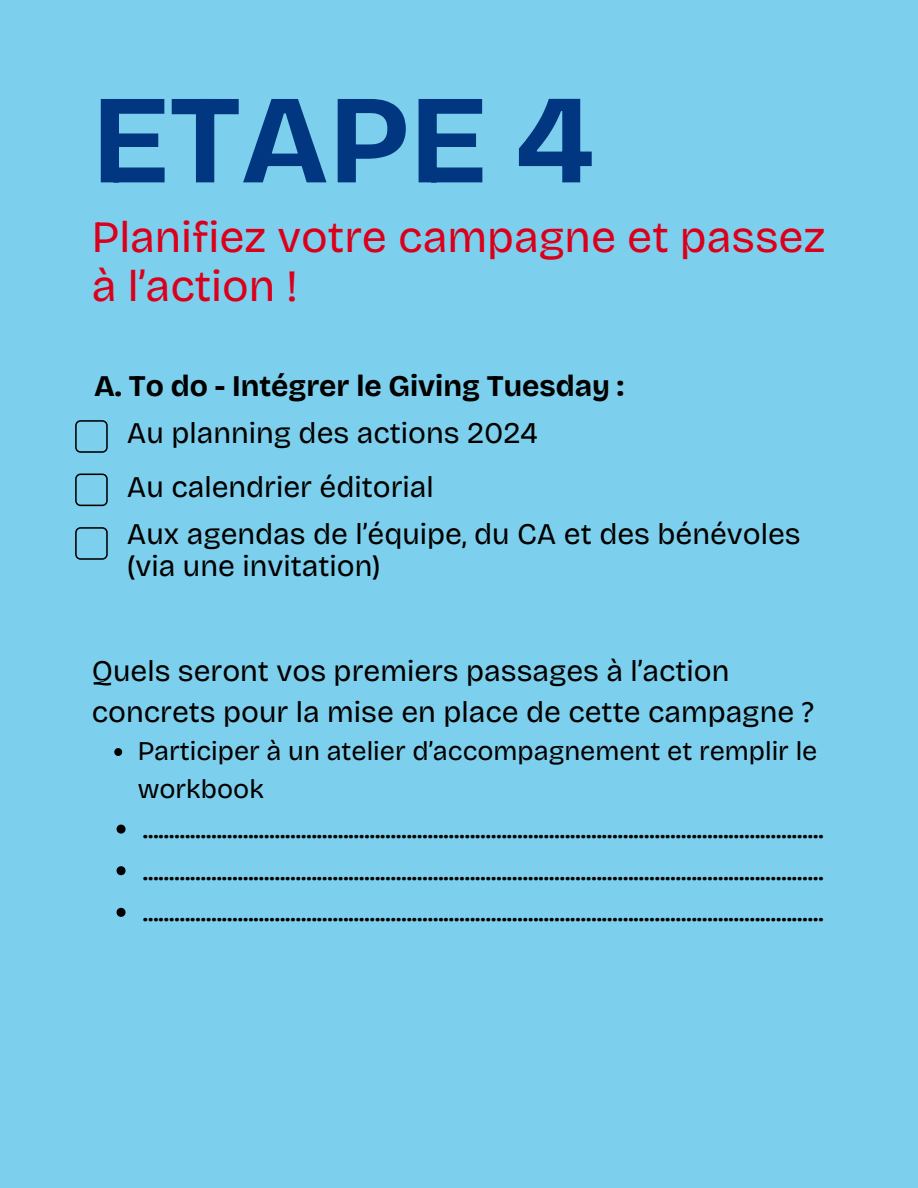
<style>
.page{position:relative;width:918px;height:1188px;background:#7dd0ed}
.page>*{position:absolute;margin:0;border:0;box-sizing:border-box;transform-origin:0 0}
.t1{font:700 126.45px "Bricolage Grotesque";color:#013781}
.t2{font:44.7px/49.5px "Bricolage Grotesque";color:#da001b}
.t3{font:30px/32.7px "Bricolage Grotesque";color:#000}
.t4{font:700 30px "Bricolage Grotesque";color:#000}
.t5{font:27px/37.2px "Bricolage Grotesque";color:#000}
</style>
<div class="page">
<svg style="left:75px;top:420px;width:33px;height:33px"></svg>
<svg style="left:75px;top:474px;width:33px;height:32px"></svg>
<svg style="left:75px;top:527px;width:33px;height:33px"></svg>
<svg style="left:114px;top:748px;width:8px;height:8px"></svg>
<svg style="left:117px;top:825px;width:9px;height:9px"></svg>
<svg style="left:117px;top:866px;width:9px;height:9px"></svg>
<svg style="left:117px;top:908px;width:9px;height:9px"></svg>
<h1 class="t1" style="left:92px;top:65px;width:504px">ETAPE 4</h1>
<h2 class="t2" style="left:92px;top:212px;width:735px">Planifiez votre campagne et passez à l’action !</h2>
<h3 class="t4" style="left:94px;top:368px;width:532px">A. To do - Intégrer le Giving Tuesday :</h3>
<p class="t3" style="left:127px;top:417px;width:413px">Au planning des actions 2024</p>
<p class="t3" style="left:127px;top:471px;width:308px">Au calendrier éditorial</p>
<p class="t3" style="left:127px;top:517px;width:675px">Aux agendas de l’équipe, du CA et des bénévoles (via une invitation)</p>
<p class="t3" style="left:92px;top:650px;width:724px;line-height:41.7px">Quels seront vos premiers passages à l’action concrets pour la mise en place de cette campagne ?</p>
<p class="t5" style="left:138px;top:733px;width:681px">Participer à un atelier d’accompagnement et remplir le workbook</p>
<p class="t3" style="left:143px;top:812px;width:682px">.................................................................................................................................</p>
<p class="t3" style="left:143px;top:853px;width:682px">.................................................................................................................................</p>
<p class="t3" style="left:143px;top:895px;width:682px">.................................................................................................................................</p>
</div>
